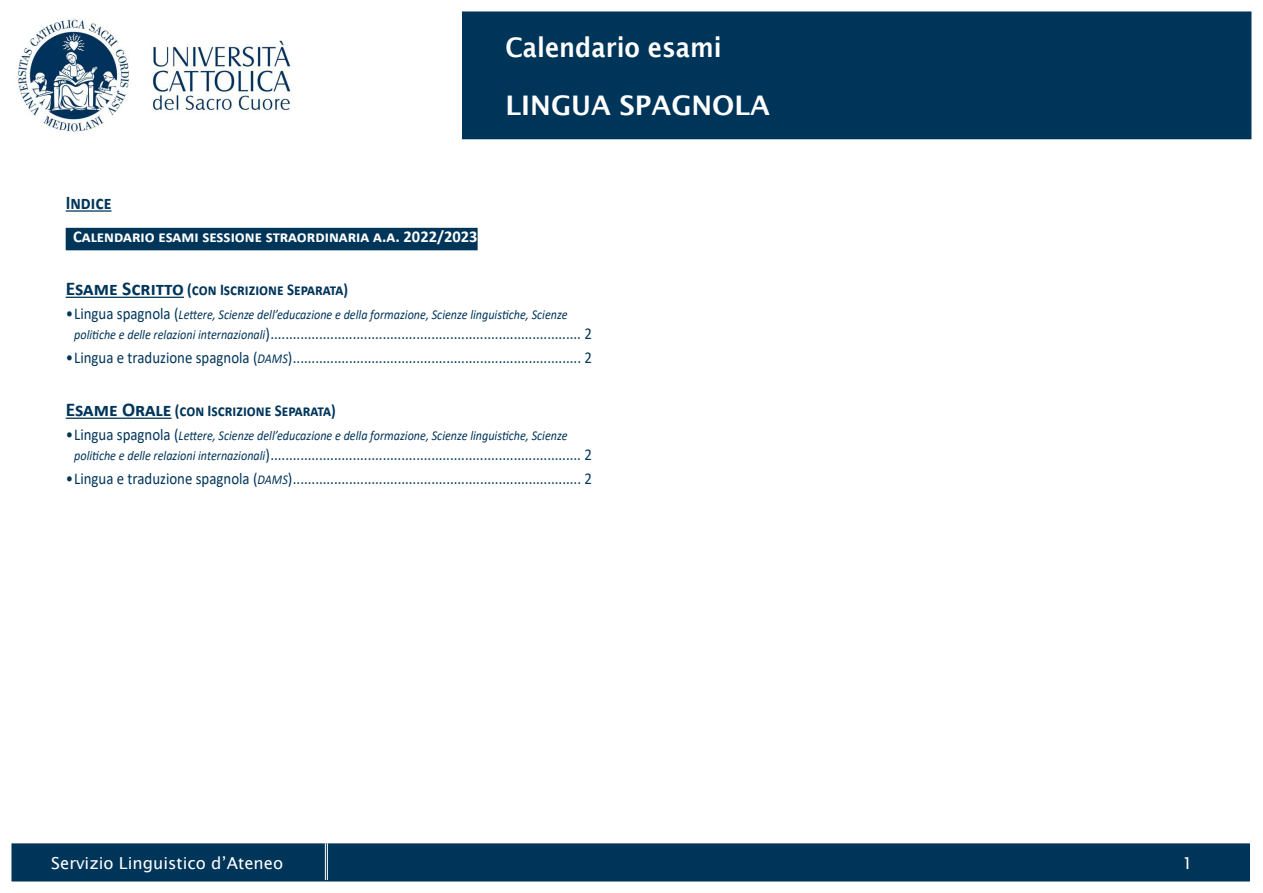
<style>
.page{position:relative;width:1263px;height:893px;background:#fff}
.page>*{position:absolute;margin:0;border:0;box-sizing:border-box;transform-origin:0 0}
.Titoletti_semplici{font:600 27px "Lucida Sans";color:#fff;scale:.9 1}
.Titoletti_semplici-2{font:600 27px "Lucida Sans";color:#fff}
.Titolo_indice{font:700 19.5px "Calibri";color:#00355a;scale:.9 1}
.t1{font:16.5px "Calibri";color:#00355a;scale:.9 1}
.t2{font:700 16.5px "Calibri";color:#00355a;scale:.9 1}
.t3{font:700 16.5px "Calibri";color:#fff}
.t4{font:16.5px "Lucida Sans";color:#fff}
.t5{font:italic 13.5px "Calibri";color:#00355a;scale:.9 1}
.s1{font-size:19.5px}
.s2{font-family:"Lucida Sans";font-weight:400;font-size:11.55px;color:#fff}
.s3{font-family:"Lucida Sans";font-weight:400;color:#fff}
.s4{font-style:normal;font-size:16.5px}
.s5{font-style:italic;font-size:13.5px}
</style>
<div class="page">
<div style="left:462px;top:12px;width:789px;height:127px;background:#00355a"></div>
<div style="left:461px;top:11px;width:790px;height:128px;border:2px solid #00355a"></div>
<div style="left:12px;top:844px;width:1237px;height:37px;background:#00355a"></div>
<div style="left:11px;top:843px;width:1239px;height:38px;border:2px solid #00355a"></div>
<hr style="left:325px;top:843px;width:1px;height:37px;background:#fff">
<hr style="left:327px;top:843px;width:1px;height:37px;background:#fff">
<img style="left:18px;top:19px;width:274px;height:115px">
<hr style="left:66px;top:210px;width:46px;height:2px;background:#00355a">
<div style="left:66px;top:228px;width:412px;height:22px;background:#00355a"></div>
<hr style="left:66px;top:297px;width:118px;height:1px;background:#00355a">
<hr style="left:66px;top:418px;width:106px;height:1px;background:#00355a">
<h1 class="Titoletti_semplici" style="left:506px;top:32px;width:242px">Calendario esami</h1>
<p class="Titoletti_semplici-2" style="left:506px;top:90px;width:266px">LINGUA SPAGNOLA</p>
<p class="Titolo_indice" style="left:66px;top:189px;width:52px">Indice</p>
<p class="t3" style="left:73px;top:225px;width:406px">Calendario esami sessione straordinaria a.a. 2022/2023</p>
<p class="t2" style="left:66px;top:278px;width:332px"><span class="s1">Esame Scritto</span> (con Iscrizione Separata)<span class="s2">A</span><span class="s3">)</span></p>
<p class="t1" style="left:66px;top:302px;width:10px">•</p>
<p class="t5" style="left:74px;top:305px;width:550px"><span class="s4">Lingua spagnola (</span>Lettere, Scienze dell’educazione e della formazione, Scienze linguistiche, Scienze</p>
<p class="t1" style="left:74px;top:322px;width:577px"><span class="s5">politiche e delle relazioni internazionali</span>)................................................................................... 2</p>
<p class="t1" style="left:66px;top:346px;width:586px">•Lingua e traduzione spagnola (<span class="s5">DAMS</span>)............................................................................. 2</p>
<p class="t2" style="left:66px;top:399px;width:339px"><span class="s1">Esame Orale</span> (con Iscrizione Separata)<span class="s2">ATA</span><span class="s3">)</span></p>
<p class="t1" style="left:66px;top:423px;width:10px">•</p>
<p class="t5" style="left:74px;top:426px;width:550px"><span class="s4">Lingua spagnola (</span>Lettere, Scienze dell’educazione e della formazione, Scienze linguistiche, Scienze</p>
<p class="t1" style="left:74px;top:443px;width:577px"><span class="s5">politiche e delle relazioni internazionali</span>)................................................................................... 2</p>
<p class="t1" style="left:66px;top:467px;width:586px">•Lingua e traduzione spagnola (<span class="s5">DAMS</span>)............................................................................. 2</p>
<p class="t4" style="left:51px;top:853px;width:233px">Servizio Linguistico d’Ateneo</p>
<p class="t4" style="left:1182px;top:853px;width:12px">1</p>
</div>
